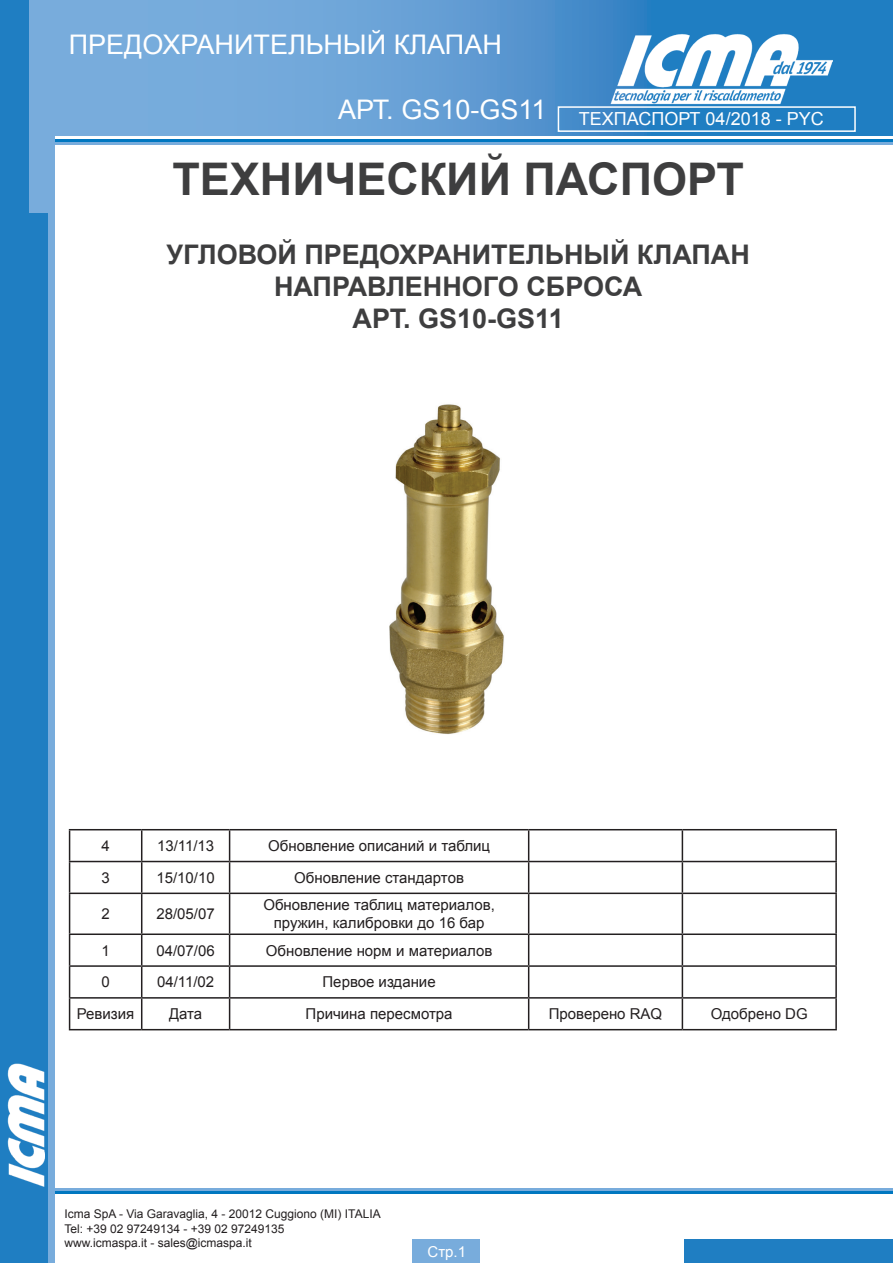
<style>
.page{position:relative;width:893px;height:1263px;background:#fff}
.page>*{position:absolute;margin:0;border:0;box-sizing:border-box;transform-origin:0 0}
.t1{font:700 45px "Arial";color:#3e3e3f}
.t2{font:700 27px/32.4px "Arial";color:#3e3e3f;text-align:center}
.t3{font:27px "Arial";color:#fff}
.t4{font:18px "Arial";color:#fff}
.t5{font:15px/18px "Arial";color:#231f20;text-align:center}
.t6{font:15px "Arial";color:#fff}
.t7{font:12px/14.4px "Arial";color:#231f20}
</style>
<div class="page">
<svg style="left:54px;top:0;width:839px;height:136px;background:#5e9cd3"></svg>
<hr style="left:40px;top:1188px;width:853px;height:2px;background:#78acdc">
<hr style="left:40px;top:1191px;width:853px;height:2px;background:#0077c0">
<hr style="left:42px;top:142px;width:851px;height:2px;background:#78acdc">
<hr style="left:42px;top:139px;width:851px;height:2px;background:#0077c0">
<svg style="left:28px;top:0;width:26px;height:1263px;background:#6fa7d9"></svg>
<div style="left:0;top:213px;width:47px;height:1050px;background:#1f7ec2"></div>
<div style="left:0;top:0;width:28px;height:214px;background:#1f7ec2"></div>
<img style="left:605px;top:18px;width:228px;height:111px">
<img style="left:7px;top:1064px;width:37px;height:123px">
<div style="left:412px;top:1239px;width:68px;height:24px;background:#78acdc"></div>
<div style="left:685px;top:1239px;width:208px;height:24px;background:#1f7ec2"></div>
<div style="left:558px;top:106px;width:298px;height:26px;border:2px solid #fff"></div>
<img style="left:389px;top:404px;width:115px;height:330px">
<hr style="left:69px;top:829px;width:73px;height:1px;background:#231f20">
<hr style="left:69px;top:830px;width:1px;height:31px;background:#231f20">
<hr style="left:142px;top:829px;width:88px;height:1px;background:#231f20">
<hr style="left:141px;top:830px;width:1px;height:31px;background:#231f20">
<hr style="left:230px;top:829px;width:299px;height:1px;background:#231f20">
<hr style="left:229px;top:830px;width:1px;height:31px;background:#231f20">
<hr style="left:529px;top:829px;width:153px;height:1px;background:#231f20">
<hr style="left:528px;top:830px;width:1px;height:31px;background:#231f20">
<hr style="left:682px;top:829px;width:155px;height:1px;background:#231f20">
<hr style="left:682px;top:830px;width:1px;height:31px;background:#231f20">
<hr style="left:835px;top:830px;width:2px;height:31px;background:#231f20">
<hr style="left:69px;top:861px;width:73px;height:1px;background:#231f20">
<hr style="left:69px;top:862px;width:1px;height:30px;background:#231f20">
<hr style="left:142px;top:861px;width:88px;height:1px;background:#231f20">
<hr style="left:141px;top:862px;width:1px;height:30px;background:#231f20">
<hr style="left:230px;top:861px;width:299px;height:1px;background:#231f20">
<hr style="left:229px;top:862px;width:1px;height:30px;background:#231f20">
<hr style="left:529px;top:861px;width:153px;height:1px;background:#231f20">
<hr style="left:528px;top:862px;width:1px;height:30px;background:#231f20">
<hr style="left:682px;top:861px;width:155px;height:1px;background:#231f20">
<hr style="left:682px;top:862px;width:1px;height:30px;background:#231f20">
<hr style="left:835px;top:862px;width:2px;height:30px;background:#231f20">
<hr style="left:69px;top:892px;width:73px;height:2px;background:#231f20">
<hr style="left:69px;top:894px;width:1px;height:39px;background:#231f20">
<hr style="left:142px;top:892px;width:88px;height:2px;background:#231f20">
<hr style="left:141px;top:894px;width:1px;height:39px;background:#231f20">
<hr style="left:230px;top:892px;width:299px;height:2px;background:#231f20">
<hr style="left:229px;top:894px;width:1px;height:39px;background:#231f20">
<hr style="left:529px;top:892px;width:153px;height:2px;background:#231f20">
<hr style="left:528px;top:894px;width:1px;height:39px;background:#231f20">
<hr style="left:682px;top:892px;width:155px;height:2px;background:#231f20">
<hr style="left:682px;top:894px;width:1px;height:39px;background:#231f20">
<hr style="left:835px;top:894px;width:2px;height:39px;background:#231f20">
<hr style="left:69px;top:933px;width:73px;height:2px;background:#231f20">
<hr style="left:69px;top:935px;width:1px;height:30px;background:#231f20">
<hr style="left:142px;top:933px;width:88px;height:2px;background:#231f20">
<hr style="left:141px;top:935px;width:1px;height:30px;background:#231f20">
<hr style="left:230px;top:933px;width:299px;height:2px;background:#231f20">
<hr style="left:229px;top:935px;width:1px;height:30px;background:#231f20">
<hr style="left:529px;top:933px;width:153px;height:2px;background:#231f20">
<hr style="left:528px;top:935px;width:1px;height:30px;background:#231f20">
<hr style="left:682px;top:933px;width:155px;height:2px;background:#231f20">
<hr style="left:682px;top:935px;width:1px;height:30px;background:#231f20">
<hr style="left:835px;top:935px;width:2px;height:30px;background:#231f20">
<hr style="left:69px;top:965px;width:73px;height:2px;background:#231f20">
<hr style="left:69px;top:967px;width:1px;height:30px;background:#231f20">
<hr style="left:142px;top:965px;width:88px;height:2px;background:#231f20">
<hr style="left:141px;top:967px;width:1px;height:30px;background:#231f20">
<hr style="left:230px;top:965px;width:299px;height:2px;background:#231f20">
<hr style="left:229px;top:967px;width:1px;height:30px;background:#231f20">
<hr style="left:529px;top:965px;width:153px;height:2px;background:#231f20">
<hr style="left:528px;top:967px;width:1px;height:30px;background:#231f20">
<hr style="left:682px;top:965px;width:155px;height:2px;background:#231f20">
<hr style="left:682px;top:967px;width:1px;height:30px;background:#231f20">
<hr style="left:835px;top:967px;width:2px;height:30px;background:#231f20">
<hr style="left:69px;top:997px;width:73px;height:1px;background:#231f20">
<hr style="left:69px;top:998px;width:1px;height:31px;background:#231f20">
<hr style="left:142px;top:997px;width:88px;height:1px;background:#231f20">
<hr style="left:141px;top:998px;width:1px;height:31px;background:#231f20">
<hr style="left:230px;top:997px;width:299px;height:1px;background:#231f20">
<hr style="left:229px;top:998px;width:1px;height:31px;background:#231f20">
<hr style="left:529px;top:997px;width:153px;height:1px;background:#231f20">
<hr style="left:528px;top:998px;width:1px;height:31px;background:#231f20">
<hr style="left:682px;top:997px;width:155px;height:1px;background:#231f20">
<hr style="left:682px;top:998px;width:1px;height:31px;background:#231f20">
<hr style="left:835px;top:998px;width:2px;height:31px;background:#231f20">
<hr style="left:69px;top:1029px;width:73px;height:1px;background:#231f20">
<hr style="left:142px;top:1029px;width:88px;height:1px;background:#231f20">
<hr style="left:230px;top:1029px;width:299px;height:1px;background:#231f20">
<hr style="left:529px;top:1029px;width:153px;height:1px;background:#231f20">
<hr style="left:682px;top:1029px;width:155px;height:1px;background:#231f20">
<h2 class="t3" style="left:69px;top:27px;width:434px">ПРЕДОХРАНИТЕЛЬНЫЙ КЛАПАН</h2>
<p class="t4" style="left:338px;top:107px;width:487px"><sup>АРТ.</sup> <sup>GS10-GS11</sup> ТЕХПАСПОРТ 04/2018 - PYC</p>
<h1 class="t1" style="left:172px;top:149px;width:573px">ТЕХНИЧЕСКИЙ ПАСПОРТ</h1>
<h2 class="t2" style="left:166px;top:239px;width:585px">УГЛОВОЙ ПРЕДОХРАНИТЕЛЬНЫЙ КЛАПАН<br>НАПРАВЛЕННОГО СБРОСА<br>АРТ. GS10-GS11</h2>
<p class="t5" style="left:101px;top:837px;width:10px">4</p>
<p class="t5" style="left:157px;top:837px;width:59px">13/11/13</p>
<p class="t5" style="left:268px;top:837px;width:223px">Обновление описаний и таблиц</p>
<p class="t5" style="left:101px;top:869px;width:10px">3</p>
<p class="t5" style="left:156px;top:869px;width:60px">15/10/10</p>
<p class="t5" style="left:294px;top:869px;width:171px">Обновление стандартов</p>
<p class="t5" style="left:101px;top:905px;width:10px">2</p>
<p class="t5" style="left:156px;top:905px;width:60px">28/05/07</p>
<p class="t5" style="left:263px;top:896px;width:233px">Обновление таблиц материалов, пружин, калибровки до 16 бар</p>
<p class="t5" style="left:101px;top:941px;width:10px">1</p>
<p class="t5" style="left:156px;top:941px;width:60px">04/07/06</p>
<p class="t5" style="left:266px;top:941px;width:228px">Обновление норм и материалов</p>
<p class="t5" style="left:101px;top:973px;width:10px">0</p>
<p class="t5" style="left:157px;top:973px;width:59px">04/11/02</p>
<p class="t5" style="left:323px;top:973px;width:115px">Первое издание</p>
<p class="t5" style="left:77px;top:1005px;width:59px">Ревизия</p>
<p class="t5" style="left:169px;top:1005px;width:35px">Дата</p>
<p class="t5" style="left:306px;top:1005px;width:149px">Причина пересмотра</p>
<p class="t5" style="left:549px;top:1005px;width:115px">Проверено RAQ</p>
<p class="t5" style="left:711px;top:1005px;width:98px">Одобрено DG</p>
<p class="t7" style="left:64px;top:1207px;width:318px">Icma SpA - Via Garavaglia, 4 - 20012 Cuggiono (MI) ITALIA<br>Tel: +39 02 97249134 - +39 02 97249135<br>www.icmaspa.it - sales@icmaspa.it</p>
<p class="t6" style="left:427px;top:1242px;width:40px">Стр.1</p>
</div>
